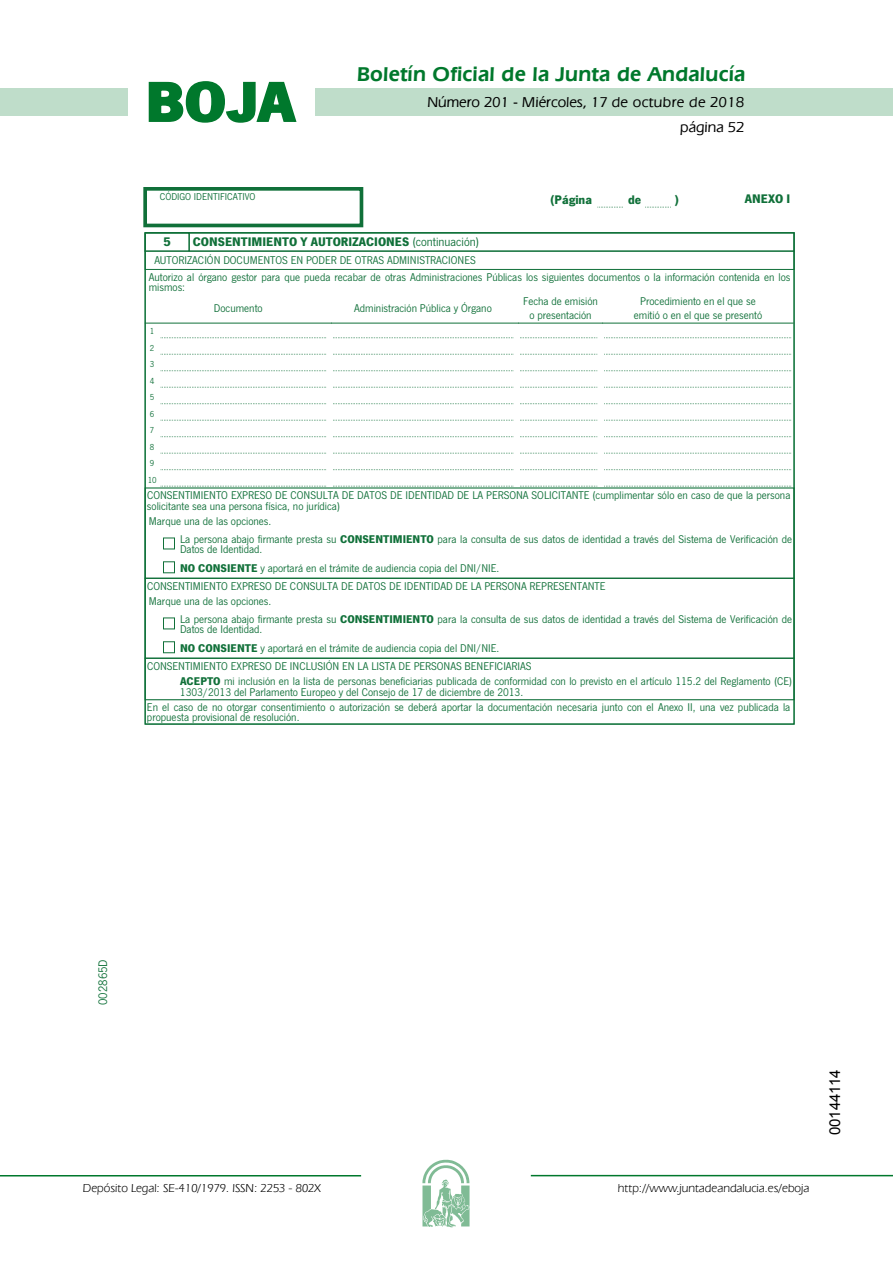
<style>
.page{position:relative;width:893px;height:1263px;background:#fff}
.page>*{position:absolute;margin:0;border:0;box-sizing:border-box;transform-origin:0 0}
.t1{font:700 57.75px "News Got T";color:#00782c;scale:1.14 1}
.t2{font:600 21px "Eras IT Cby BT";letter-spacing:.01em;color:#00782c}
.t3{font:500 15px/24.5px "Eras IT Cby BT";color:#000;text-align:right}
.t4{font:15px "Arial";color:#000}
.t5{font:700 12.9px "News Got T";color:#107039}
.t6{font:12.9px "News Got T";color:#0f7139}
.t7{font:12px "Eras IT Cby BT";color:#000}
.t8{font:11.7px/10.4px "News Got T";color:#107039}
.t9{font:10.35px "News Got T";color:#107039}
.t10{font:9px/16.5px "News Got T";color:#107039}
.s1{font-weight:400}
.s2{font-weight:700}
</style>
<div class="page">
<div style="left:315px;top:88px;width:577px;height:28px;background:#bfddca"></div>
<div style="left:0;top:88px;width:128px;height:28px;background:#bfddca"></div>
<hr style="left:0;top:1175px;width:361px;height:2px;background:#00782c">
<svg style="left:422px;top:1159px;width:47px;height:68px"></svg>
<hr style="left:531px;top:1175px;width:361px;height:1px;background:#00782c">
<svg style="left:148px;top:81px;width:149px;height:42px"></svg>
<div style="left:143px;top:187px;width:220px;height:40px;border:4px solid #107039"></div>
<svg style="left:597px;top:207px;width:26px;height:1px"></svg>
<svg style="left:645px;top:207px;width:26px;height:1px"></svg>
<svg style="left:144px;top:232px;width:651px;height:493px"></svg>
<div style="left:189px;top:232px;width:605px;height:20px;border:1px solid #107039"></div>
<div style="left:145px;top:251px;width:649px;height:19px;border:1px solid #107039"></div>
<hr style="left:145px;top:323px;width:187px;height:1px;background:#107039">
<hr style="left:331px;top:323px;width:187px;height:1px;background:#107039">
<hr style="left:518px;top:323px;width:85px;height:1px;background:#107039">
<hr style="left:602px;top:323px;width:191px;height:1px;background:#107039">
<svg style="left:161px;top:337px;width:165px;height:1px"></svg>
<svg style="left:333px;top:337px;width:180px;height:1px"></svg>
<svg style="left:520px;top:337px;width:77px;height:1px"></svg>
<svg style="left:604px;top:337px;width:188px;height:1px"></svg>
<svg style="left:161px;top:354px;width:165px;height:1px"></svg>
<svg style="left:333px;top:354px;width:180px;height:1px"></svg>
<svg style="left:520px;top:354px;width:77px;height:1px"></svg>
<svg style="left:604px;top:354px;width:188px;height:1px"></svg>
<svg style="left:161px;top:370px;width:165px;height:1px"></svg>
<svg style="left:333px;top:370px;width:180px;height:1px"></svg>
<svg style="left:520px;top:370px;width:77px;height:1px"></svg>
<svg style="left:604px;top:370px;width:188px;height:1px"></svg>
<svg style="left:161px;top:387px;width:165px;height:1px"></svg>
<svg style="left:333px;top:387px;width:180px;height:1px"></svg>
<svg style="left:520px;top:387px;width:77px;height:1px"></svg>
<svg style="left:604px;top:387px;width:188px;height:1px"></svg>
<svg style="left:161px;top:403px;width:165px;height:1px"></svg>
<svg style="left:333px;top:403px;width:180px;height:1px"></svg>
<svg style="left:520px;top:403px;width:77px;height:1px"></svg>
<svg style="left:604px;top:403px;width:188px;height:1px"></svg>
<svg style="left:161px;top:420px;width:165px;height:1px"></svg>
<svg style="left:333px;top:420px;width:180px;height:1px"></svg>
<svg style="left:520px;top:420px;width:77px;height:1px"></svg>
<svg style="left:604px;top:420px;width:188px;height:1px"></svg>
<svg style="left:161px;top:436px;width:165px;height:1px"></svg>
<svg style="left:333px;top:436px;width:180px;height:1px"></svg>
<svg style="left:520px;top:436px;width:77px;height:1px"></svg>
<svg style="left:604px;top:436px;width:188px;height:1px"></svg>
<svg style="left:161px;top:453px;width:165px;height:1px"></svg>
<svg style="left:333px;top:453px;width:180px;height:1px"></svg>
<svg style="left:520px;top:453px;width:77px;height:1px"></svg>
<svg style="left:604px;top:453px;width:188px;height:1px"></svg>
<svg style="left:161px;top:469px;width:165px;height:1px"></svg>
<svg style="left:333px;top:469px;width:180px;height:1px"></svg>
<svg style="left:520px;top:469px;width:77px;height:1px"></svg>
<svg style="left:604px;top:469px;width:188px;height:1px"></svg>
<svg style="left:161px;top:486px;width:165px;height:1px"></svg>
<svg style="left:333px;top:486px;width:180px;height:1px"></svg>
<svg style="left:520px;top:486px;width:77px;height:1px"></svg>
<svg style="left:604px;top:486px;width:188px;height:1px"></svg>
<div style="left:163px;top:538px;width:11px;height:11px;background:#fff"></div>
<div style="left:163px;top:538px;width:12px;height:11px;border:1px solid #107039"></div>
<div style="left:163px;top:562px;width:11px;height:11px;background:#fff"></div>
<div style="left:163px;top:561px;width:12px;height:12px;border:1px solid #107039"></div>
<div style="left:145px;top:578px;width:649px;height:81px;border:1px solid #107039"></div>
<div style="left:163px;top:618px;width:11px;height:11px;background:#fff"></div>
<div style="left:163px;top:618px;width:12px;height:11px;border:1px solid #107039"></div>
<div style="left:163px;top:642px;width:11px;height:11px;background:#fff"></div>
<div style="left:163px;top:641px;width:12px;height:12px;border:1px solid #107039"></div>
<div style="left:145px;top:658px;width:649px;height:42px;border:1px solid #107039"></div>
<h1 class="t1" style="left:145px;top:68px;width:133px">BOJA</h1>
<h2 class="t2" style="left:357px;top:62px;width:390px">Boletín Oficial de la Junta de Andalucía</h2>
<p class="t3" style="left:427px;top:90px;width:318px">Número 201 - Miércoles, 17 de octubre de 2018 página 52</p>
<p class="t9" style="left:160px;top:191px;width:97px">CÓDIGO IDENTIFICATIVO</p>
<p class="t5" style="left:550px;top:192px;width:43px">(Página</p>
<p class="t5" style="left:628px;top:192px;width:15px">de</p>
<p class="t5" style="left:675px;top:192px;width:6px">)</p>
<p class="t5" style="left:745px;top:191px;width:47px">ANEXO I</p>
<p class="t5" style="left:163px;top:234px;width:9px">5</p>
<p class="t5" style="left:193px;top:234px;width:288px">CONSENTIMIENTO Y AUTORIZACIONES <span class="s1">(continuación)</span></p>
<p class="t8" style="left:149px;top:252px;width:643px;line-height:16.6px;text-indent:5px">AUTORIZACIÓN DOCUMENTOS EN PODER DE OTRAS ADMINISTRACIONES<br>Autorizo al órgano gestor para que pueda recabar de otras Administraciones Públicas los siguientes documentos o la información contenida en los</p>
<p class="t8" style="left:149px;top:282px;width:38px">mismos:</p>
<p class="t8" style="left:214px;top:303px;width:50px">Documento</p>
<p class="t8" style="left:354px;top:303px;width:139px">Administración Pública y Órgano</p>
<p class="t8" style="left:523px;top:294px;width:76px;line-height:14px;text-align:center">Fecha de emisión o presentación</p>
<p class="t8" style="left:634px;top:294px;width:130px;line-height:14px;text-align:center">Procedimiento en el que se emitió o en el que se presentó</p>
<p class="t10" style="left:148px;top:323px;width:10px">1<br>2<br>3<br>4<br>5<br>6<br>7<br>8<br>9<br>10</p>
<p class="t8" style="left:147px;top:490px;width:645px">CONSENTIMIENTO EXPRESO DE CONSULTA DE DATOS DE IDENTIDAD DE LA PERSONA SOLICITANTE (cumplimentar sólo en caso de que la persona solicitante sea una persona física, no jurídica)</p>
<p class="t8" style="left:180px;top:513px;width:613px;line-height:17.4px;text-indent:-31px">Marque una de las opciones.<br>La persona abajo firmante presta su <span class="s2">CONSENTIMIENTO</span> para la consulta de sus datos de identidad a través del Sistema de Verificación de</p>
<p class="t8" style="left:180px;top:544px;width:84px">Datos de Identidad.</p>
<p class="t8" style="left:180px;top:563px;width:321px"><span class="s2">NO CONSIENTE</span> y aportará en el trámite de audiencia copia del DNI/NIE.</p>
<p class="t8" style="left:147px;top:581px;width:460px">CONSENTIMIENTO EXPRESO DE CONSULTA DE DATOS DE IDENTIDAD DE LA PERSONA REPRESENTANTE</p>
<p class="t8" style="left:180px;top:593px;width:613px;line-height:17.4px;text-indent:-31px">Marque una de las opciones.<br>La persona abajo firmante presta su <span class="s2">CONSENTIMIENTO</span> para la consulta de sus datos de identidad a través del Sistema de Verificación de</p>
<p class="t8" style="left:180px;top:624px;width:84px">Datos de Identidad.</p>
<p class="t8" style="left:180px;top:643px;width:321px"><span class="s2">NO CONSIENTE</span> y aportará en el trámite de audiencia copia del DNI/NIE.</p>
<p class="t8" style="left:147px;top:661px;width:386px">CONSENTIMIENTO EXPRESO DE INCLUSIÓN EN LA LISTA DE PERSONAS BENEFICIARIAS</p>
<p class="t8" style="left:180px;top:676px;width:613px"><span class="s2">ACEPTO</span> mi inclusión en la lista de personas beneficiarias publicada de conformidad con lo previsto en el artículo 115.2 del Reglamento (CE)<br>1303/2013 del Parlamento Europeo y del Consejo de 17 de diciembre de 2013.</p>
<p class="t8" style="left:147px;top:702px;width:645px">En el caso de no otorgar consentimiento o autorización se deberá aportar la documentación necesaria junto con el Anexo II, una vez publicada la propuesta provisional de resolución.</p>
<p class="t6" style="left:96px;top:1005px;width:47px;rotate:-90deg">002865D</p>
<p class="t7" style="left:83px;top:1181px;width:239px">Depósito Legal: SE-410/1979. ISSN: 2253 - 802X</p>
<p class="t7" style="left:618px;top:1181px;width:193px">http://www.juntadeandalucia.es/eboja</p>
<p class="t4" style="left:825px;top:1135px;width:67px;rotate:-90deg">00144114</p>
</div>
